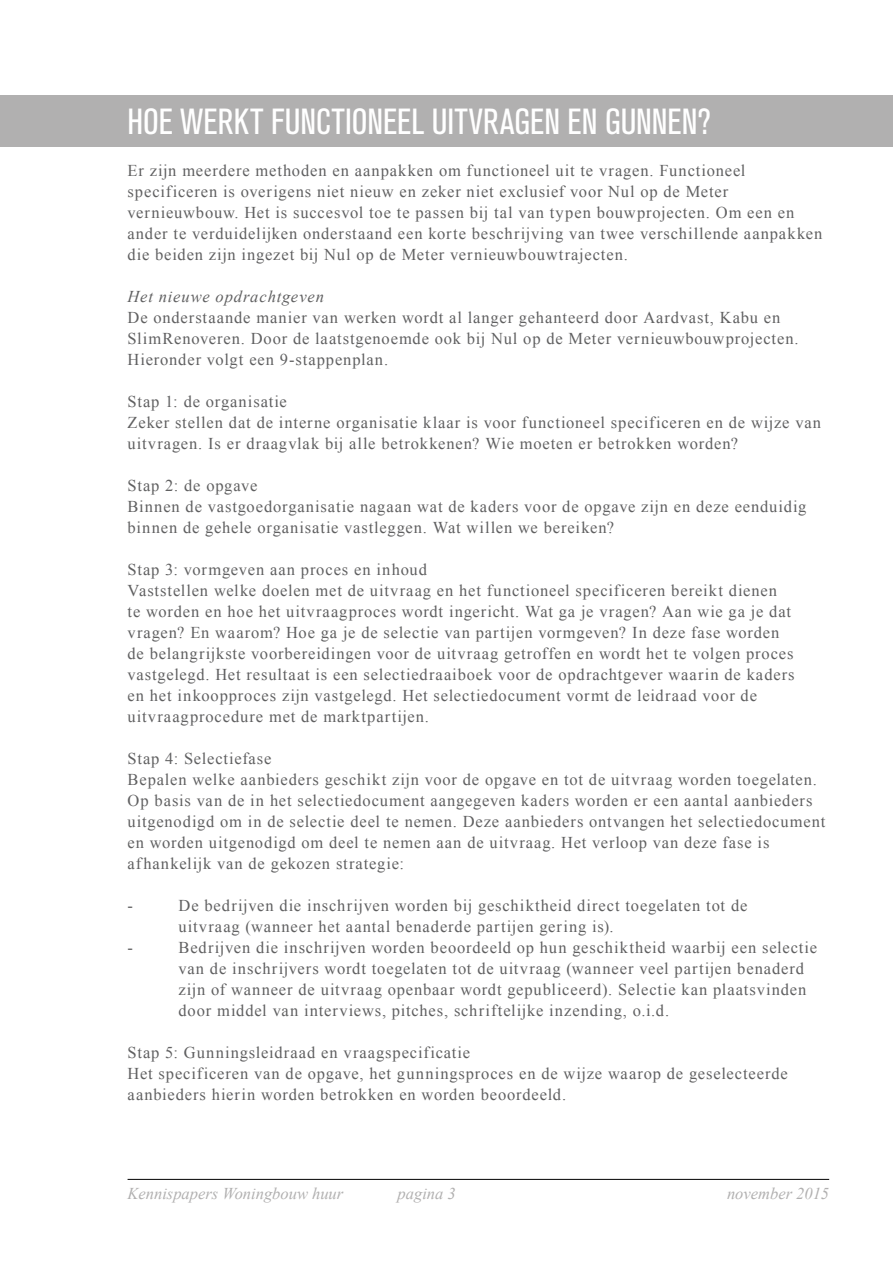
<style>
.page{position:relative;width:893px;height:1263px;background:#fff}
.page>*{position:absolute;margin:0;border:0;box-sizing:border-box;transform-origin:0 0}
.t1{font:condensed 36px "Akzidenz Grotesk BQ";color:#fff}
.t2{font:16.5px/21px "Times New Roman";letter-spacing:.05em;color:#606061}
.t3{font:italic 16.5px "Times New Roman";color:#b1b0b0}
.t4{font:italic 16.5px "Times New Roman";letter-spacing:.055em;color:#606061}
</style>
<div class="page">
<hr style="left:128px;top:1179px;width:701px;height:1px;background:#000">
<div style="left:0;top:96px;width:893px;height:51px;background:#b1b0b0"></div>
<h1 class="t1" style="left:128px;top:101px;width:585px">HOE WERKT FUNCTIONEEL UITVRAGEN EN GUNNEN?</h1>
<p class="t2" style="left:128px;top:160px;width:696px">Er zijn meerdere methoden en aanpakken om functioneel uit te vragen. Functioneel specificeren is overigens niet nieuw en zeker niet exclusief voor Nul op de Meter vernieuwbouw. Het is succesvol toe te passen bij tal van typen bouwprojecten. Om een en ander te verduidelijken onderstaand een korte beschrijving van twee verschillende aanpakken die beiden zijn ingezet bij Nul op de Meter vernieuwbouwtrajecten.</p>
<p class="t4" style="left:128px;top:285px;width:198px">Het nieuwe opdrachtgeven</p>
<p class="t2" style="left:128px;top:307px;width:673px">De onderstaande manier van werken wordt al langer gehanteerd door Aardvast, Kabu en<br>SlimRenoveren. Door de laatstgenoemde ook bij Nul op de Meter vernieuwbouwprojecten.<br>Hieronder volgt een 9-stappenplan.</p>
<p class="t2" style="left:128px;top:391px;width:695px">Stap 1: de organisatie<br>Zeker stellen dat de interne organisatie klaar is voor functioneel specificeren en de wijze van uitvragen. Is er draagvlak bij alle betrokkenen? Wie moeten er betrokken worden?</p>
<p class="t2" style="left:128px;top:475px;width:680px">Stap 2: de opgave<br>Binnen de vastgoedorganisatie nagaan wat de kaders voor de opgave zijn en deze eenduidig binnen de gehele organisatie vastleggen. Wat willen we bereiken?</p>
<p class="t2" style="left:128px;top:559px;width:668px">Stap 3: vormgeven aan proces en inhoud<br>Vaststellen welke doelen met de uitvraag en het functioneel specificeren bereikt dienen<br>te worden en hoe het uitvraagproces wordt ingericht. Wat ga je vragen? Aan wie ga je dat vragen? En waarom? Hoe ga je de selectie van partijen vormgeven? In deze fase worden de belangrijkste voorbereidingen voor de uitvraag getroffen en wordt het te volgen proces vastgelegd. Het resultaat is een selectiedraaiboek voor de opdrachtgever waarin de kaders en het inkoopproces zijn vastgelegd. Het selectiedocument vormt de leidraad voor de uitvraagprocedure met de marktpartijen.</p>
<p class="t2" style="left:128px;top:748px;width:699px">Stap 4: Selectiefase<br>Bepalen welke aanbieders geschikt zijn voor de opgave en tot de uitvraag worden toegelaten.<br>Op basis van de in het selectiedocument aangegeven kaders worden er een aantal aanbieders uitgenodigd om in de selectie deel te nemen. Deze aanbieders ontvangen het selectiedocument en worden uitgenodigd om deel te nemen aan de uitvraag. Het verloop van deze fase is afhankelijk van de gekozen strategie:</p>
<p class="t2" style="left:128px;top:895px;width:7px">-</p>
<p class="t2" style="left:179px;top:895px;width:570px">De bedrijven die inschrijven worden bij geschiktheid direct toegelaten tot de uitvraag (wanneer het aantal benaderde partijen gering is).</p>
<p class="t2" style="left:128px;top:937px;width:7px">-</p>
<p class="t2" style="left:179px;top:937px;width:640px">Bedrijven die inschrijven worden beoordeeld op hun geschiktheid waarbij een selectie van de inschrijvers wordt toegelaten tot de uitvraag (wanneer veel partijen benaderd zijn of wanneer de uitvraag openbaar wordt gepubliceerd). Selectie kan plaatsvinden door middel van interviews, pitches, schriftelijke inzending, o.i.d.</p>
<p class="t2" style="left:128px;top:1042px;width:662px">Stap 5: Gunningsleidraad en vraagspecificatie<br>Het specificeren van de opgave, het gunningsproces en de wijze waarop de geselecteerde aanbieders hierin worden betrokken en worden beoordeeld.</p>
<p class="t3" style="left:128px;top:1182px;width:217px">Kennispapers Woningbouw huur</p>
<p class="t3" style="left:398px;top:1182px;width:60px">pagina 3</p>
<p class="t3" style="left:727px;top:1182px;width:104px">november 2015</p>
</div>
